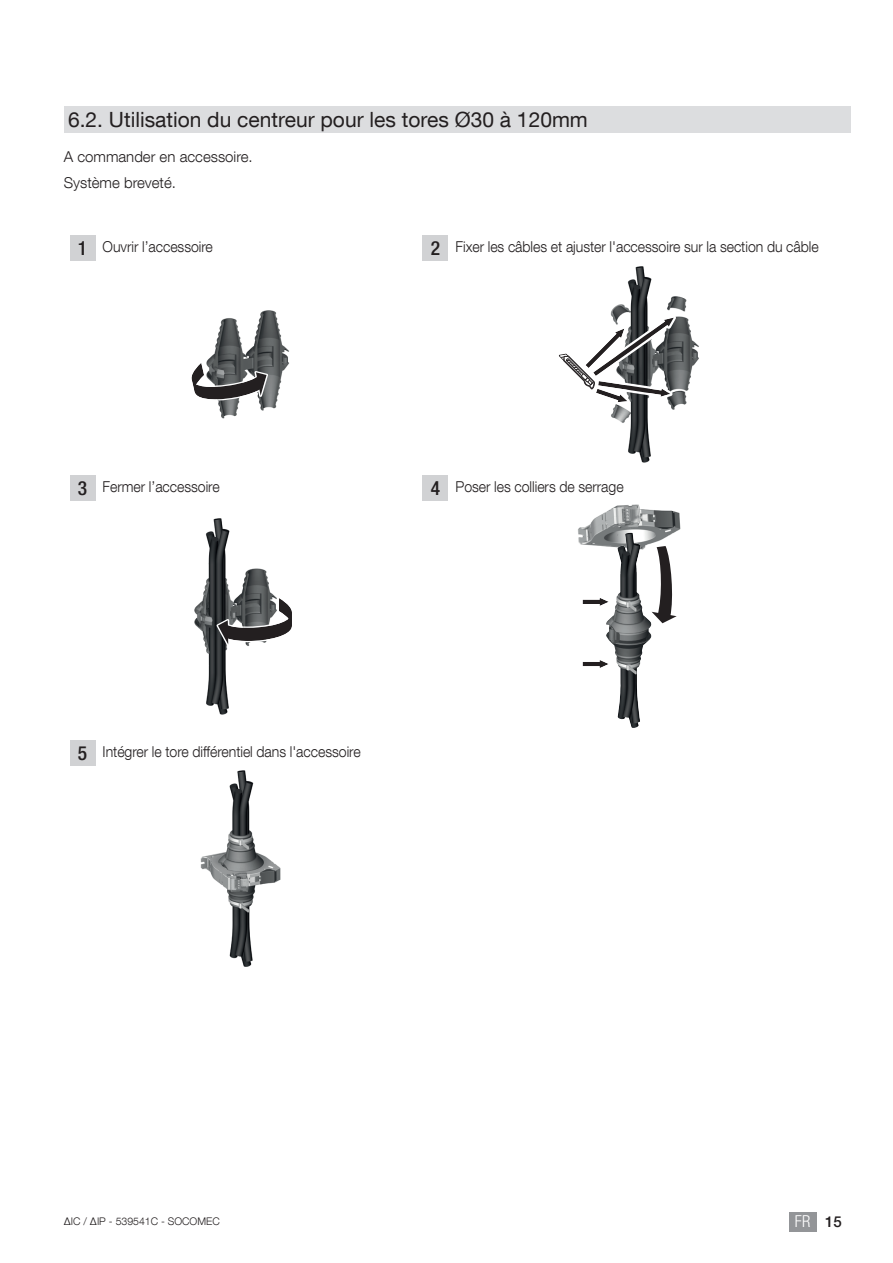
<style>
.page{position:relative;width:893px;height:1263px;background:#fff}
.page>*{position:absolute;margin:0;border:0;box-sizing:border-box;transform-origin:0 0}
.t1{font:21px "Helvetica Neue LT Com";color:#231f20}
.t2{font:300 condensed 16.5px "Helvetica Neue LT Com";color:#fff}
.t3{font:300 15px "Helvetica Neue LT Com";letter-spacing:-.005em;color:#231f20;scale:.94 1}
.t4{font:300 15px/26.5px "Helvetica Neue LT Com";letter-spacing:-.005em;color:#231f20}
.t5{font:300 10.5px "Helvetica Neue LT Com";color:#231f20}
.s1{font-weight:500;font-stretch:condensed;font-size:19.5px}
.s2{font-weight:500;font-stretch:normal;font-size:15px;color:#231f20}
</style>
<div class="page">
<div style="left:789px;top:1212px;width:27px;height:19px;background:#939598"></div>
<div style="left:64px;top:107px;width:786px;height:26px;background:#dcdddf"></div>
<div style="left:70px;top:235px;width:25px;height:26px;background:#d1d2d4"></div>
<div style="left:423px;top:235px;width:25px;height:26px;background:#d1d2d4"></div>
<img style="left:207px;top:310px;width:82px;height:109px">
<svg style="left:191px;top:361px;width:77px;height:49px"></svg>
<img style="left:610px;top:266px;width:89px;height:197px">
<svg style="left:559px;top:315px;width:117px;height:89px"></svg>
<div style="left:70px;top:475px;width:25px;height:26px;background:#d1d2d4"></div>
<div style="left:423px;top:475px;width:25px;height:26px;background:#d1d2d4"></div>
<img style="left:194px;top:518px;width:82px;height:197px">
<svg style="left:216px;top:597px;width:76px;height:49px"></svg>
<img style="left:578px;top:504px;width:103px;height:45px">
<img style="left:606px;top:534px;width:34px;height:194px">
<svg style="left:652px;top:546px;width:25px;height:77px"></svg>
<svg style="left:582px;top:595px;width:29px;height:13px"></svg>
<svg style="left:582px;top:657px;width:29px;height:13px"></svg>
<div style="left:70px;top:740px;width:25px;height:25px;background:#d1d2d4"></div>
<img style="left:200px;top:770px;width:81px;height:197px">
<h1 class="t1" style="left:68px;top:106px;width:521px">6.2. Utilisation du centreur pour les tores Ø30 à 120mm</h1>
<p class="t4" style="left:64px;top:143px;width:190px">A commander en accessoire.<br>Système breveté.</p>
<p class="t3" style="left:78px;top:238px;width:145px"><span class="s1">1</span> Ouvrir l’accessoire</p>
<p class="t3" style="left:431px;top:238px;width:414px"><span class="s1">2</span> Fixer les câbles et ajuster l'accessoire sur la section du câble</p>
<p class="t3" style="left:78px;top:478px;width:152px"><span class="s1">3</span> Fermer l’accessoire</p>
<p class="t3" style="left:431px;top:478px;width:207px"><span class="s1">4</span> Poser les colliers de serrage</p>
<p class="t3" style="left:78px;top:742px;width:302px"><span class="s1">5</span> Intégrer le tore différentiel dans l'accessoire</p>
<p class="t5" style="left:64px;top:1215px;width:157px">∆IC / ∆IP - 539541C - SOCOMEC</p>
<p class="t2" style="left:795px;top:1212px;width:48px">FR <span class="s2">15</span></p>
</div>
